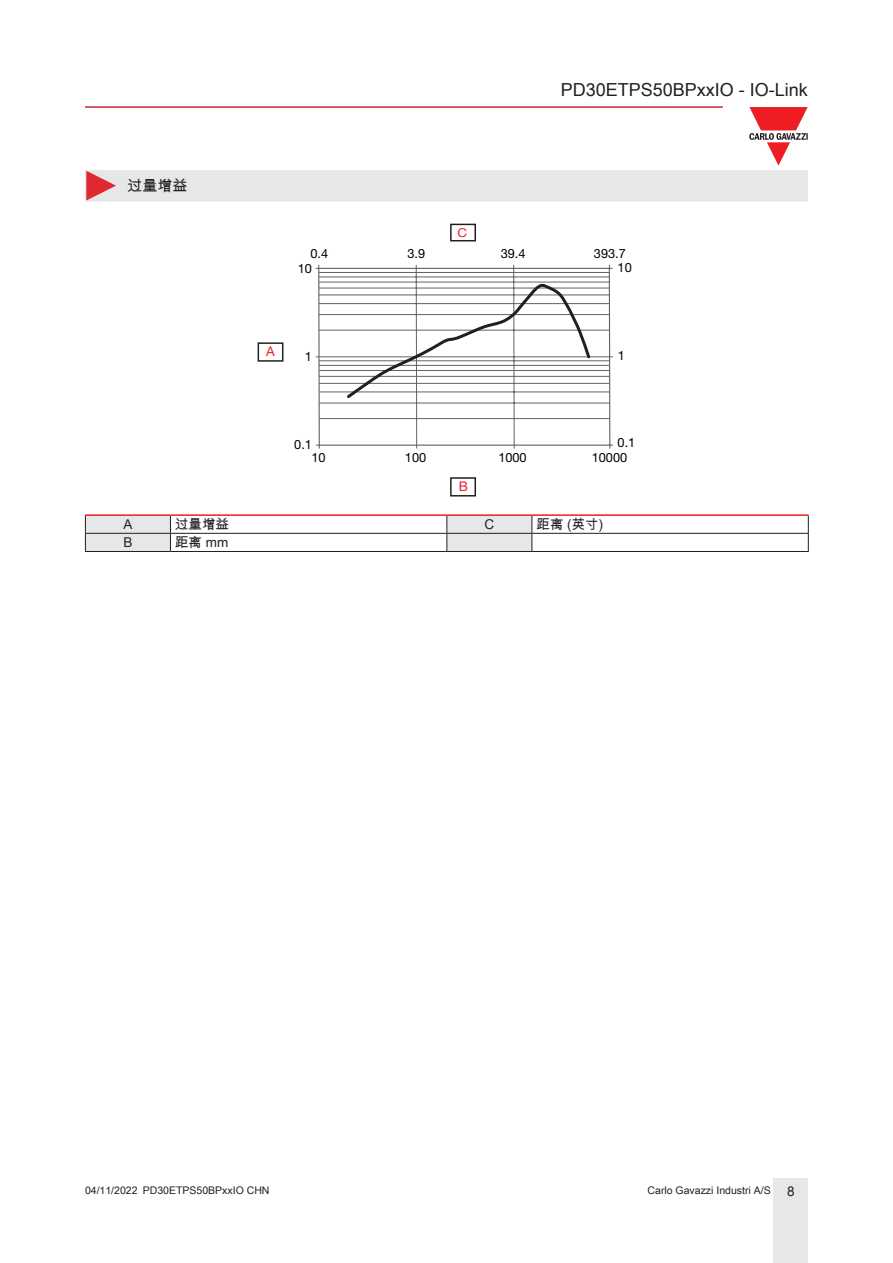
<style>
.page{position:relative;width:893px;height:1263px;background:#fff}
.page>*{position:absolute;margin:0;border:0;box-sizing:border-box;transform-origin:0 0}
.t1{font:18px "Arial Unicode MS";color:#231f20}
.Titolo03{font:15px "Arial Unicode MS";color:#231f20}
.TestoTabella{font:13.5px "Arial Unicode MS";color:#231f20}
.TestoTabellaFndGCen{font:13.5px "Arial Unicode MS";color:#231f20}
.t2{font:13.35px "Helvetica Neue LT Std";color:#ee1d23}
.t3{font:12.75px "Helvetica Neue LT Std";color:#000001}
.t4{font:12.3px "Helvetica Neue LT Std";color:#ee1d23;scale:1.09 1}
.t5{font:10.5px "Arial Unicode MS";color:#231f20}
.s1{font-size:13.5px}
</style>
<div class="page">
<hr style="left:85px;top:106px;width:638px;height:2px;background:#c42633">
<div style="left:774px;top:1178px;width:34px;height:85px;background:#e7e7e8"></div>
<svg style="left:85px;top:107px;width:723px;height:95px"></svg>
<svg style="left:315px;top:265px;width:299px;height:184px"></svg>
<div style="left:450px;top:224px;width:26px;height:17px;border:1px solid #231f20"></div>
<svg style="left:258px;top:282px;width:334px;height:214px"></svg>
<hr style="left:85px;top:514px;width:85px;height:2px;background:#ee1d23">
<hr style="left:170px;top:514px;width:277px;height:2px;background:#ee1d23">
<hr style="left:447px;top:514px;width:85px;height:2px;background:#ee1d23">
<hr style="left:532px;top:514px;width:277px;height:2px;background:#ee1d23">
<hr style="left:532px;top:533px;width:277px;height:1px;background:#231f20">
<svg style="left:85px;top:515px;width:447px;height:36px"></svg>
<svg style="left:808px;top:516px;width:1px;height:35px"></svg>
<hr style="left:85px;top:551px;width:85px;height:1px;background:#231f20">
<hr style="left:170px;top:551px;width:277px;height:1px;background:#231f20">
<hr style="left:447px;top:551px;width:85px;height:1px;background:#231f20">
<hr style="left:532px;top:551px;width:277px;height:1px;background:#231f20">
<p class="Titolo03" style="left:128px;top:175px;width:61px">过量增益</p>
<h1 class="t1" style="left:561px;top:77px;width:249px">PD30ETPS50BPxxIO - IO-Link</h1>
<p class="t4" style="left:458px;top:226px;width:10px">C</p>
<p class="t3" style="left:311px;top:245px;width:19px">0.4</p>
<p class="t3" style="left:407px;top:245px;width:19px">3.9</p>
<p class="t3" style="left:501px;top:245px;width:26px">39.4</p>
<p class="t3" style="left:594px;top:245px;width:33px">393.7</p>
<p class="t3" style="left:298px;top:261px;width:16px">10</p>
<p class="t3" style="left:618px;top:260px;width:16px">10</p>
<p class="t2" style="left:266px;top:343px;width:10px">A</p>
<p class="t3" style="left:305px;top:349px;width:9px">1</p>
<p class="t3" style="left:618px;top:347px;width:9px">1</p>
<p class="t3" style="left:294px;top:437px;width:19px">0.1</p>
<p class="t3" style="left:618px;top:435px;width:19px">0.1</p>
<p class="t3" style="left:311px;top:450px;width:16px">10</p>
<p class="t3" style="left:405px;top:450px;width:23px">100</p>
<p class="t3" style="left:498px;top:450px;width:30px">1000</p>
<p class="t3" style="left:592px;top:450px;width:37px">10000</p>
<p class="t2" style="left:459px;top:478px;width:11px">B</p>
<p class="TestoTabellaFndGCen" style="left:123px;top:514px;width:11px">A</p>
<p class="TestoTabella" style="left:175px;top:514px;width:55px">过量增益</p>
<p class="TestoTabellaFndGCen" style="left:484px;top:514px;width:11px">C</p>
<p class="TestoTabella" style="left:536px;top:514px;width:68px">距离 (英寸)</p>
<p class="TestoTabellaFndGCen" style="left:123px;top:533px;width:11px">B</p>
<p class="TestoTabella" style="left:175px;top:533px;width:55px">距离 mm</p>
<p class="t5" style="left:85px;top:1183px;width:186px">04/11/2022 PD30ETPS50BPxxIO CHN</p>
<p class="t5" style="left:648px;top:1183px;width:149px">Carlo Gavazzi Industri A/S <span class="s1">8</span></p>
</div>
